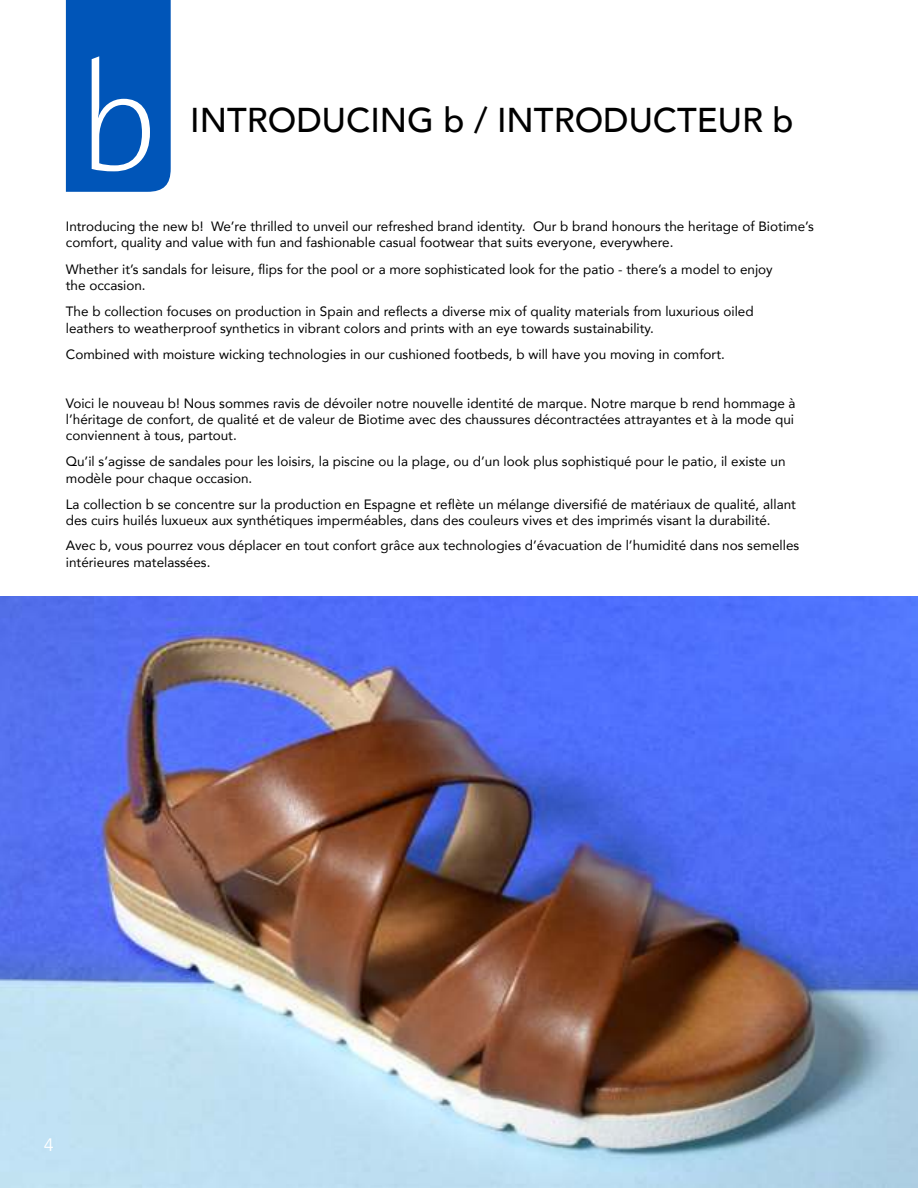
<style>
.page{position:relative;width:918px;height:1188px;background:#fff}
.page>*{position:absolute;margin:0;border:0;box-sizing:border-box;transform-origin:0 0}
.t1{font:500 34.35px "Avenir";color:#000}
.t2{font:18px "Avenir";color:#fff}
.t3{font:13.5px/16.2px "Avenir";color:#000}
</style>
<div class="page">
<img style="left:0;top:596px;width:918px;height:592px">
<svg style="left:66px;top:0;width:105px;height:192px;background:#1664be"></svg>
<h1 class="t1" style="left:190px;top:104px;width:605px">INTRODUCING b / INTRODUCTEUR b</h1>
<p class="t3" style="left:66px;top:220px;width:749px">Introducing the new b! We’re thrilled to unveil our refreshed brand identity. Our b brand honours the heritage of Biotime’s comfort, quality and value with fun and fashionable casual footwear that suits everyone, everywhere.</p>
<p class="t3" style="left:66px;top:261px;width:708px">Whether it’s sandals for leisure, flips for the pool or a more sophisticated look for the patio - there’s a model to enjoy the occasion.</p>
<p class="t3" style="left:66px;top:303px;width:689px">The b collection focuses on production in Spain and reflects a diverse mix of quality materials from luxurious oiled leathers to weatherproof synthetics in vibrant colors and prints with an eye towards sustainability.</p>
<p class="t3" style="left:66px;top:346px;width:661px">Combined with moisture wicking technologies in our cushioned footbeds, b will have you moving in comfort.</p>
<p class="t3" style="left:66px;top:396px;width:731px;text-align:justify">Voici le nouveau b! Nous sommes ravis de dévoiler notre nouvelle identité de marque. Notre marque b rend hommage à l’héritage de confort, de qualité et de valeur de Biotime avec des chaussures décontractées attrayantes et à la mode qui conviennent à tous, partout.</p>
<p class="t3" style="left:66px;top:453px;width:721px">Qu’il s’agisse de sandales pour les loisirs, la piscine ou la plage, ou d’un look plus sophistiqué pour le patio, il existe un modèle pour chaque occasion.</p>
<p class="t3" style="left:66px;top:496px;width:732px">La collection b se concentre sur la production en Espagne et reflète un mélange diversifié de matériaux de qualité, allant des cuirs huilés luxueux aux synthétiques imperméables, dans des couleurs vives et des imprimés visant la durabilité.</p>
<p class="t3" style="left:66px;top:537px;width:735px">Avec b, vous pourrez vous déplacer en tout confort grâce aux technologies d’évacuation de l’humidité dans nos semelles intérieures matelassées.</p>
<h2 class="t2" style="left:44px;top:1138px;width:12px">4</h2>
</div>
